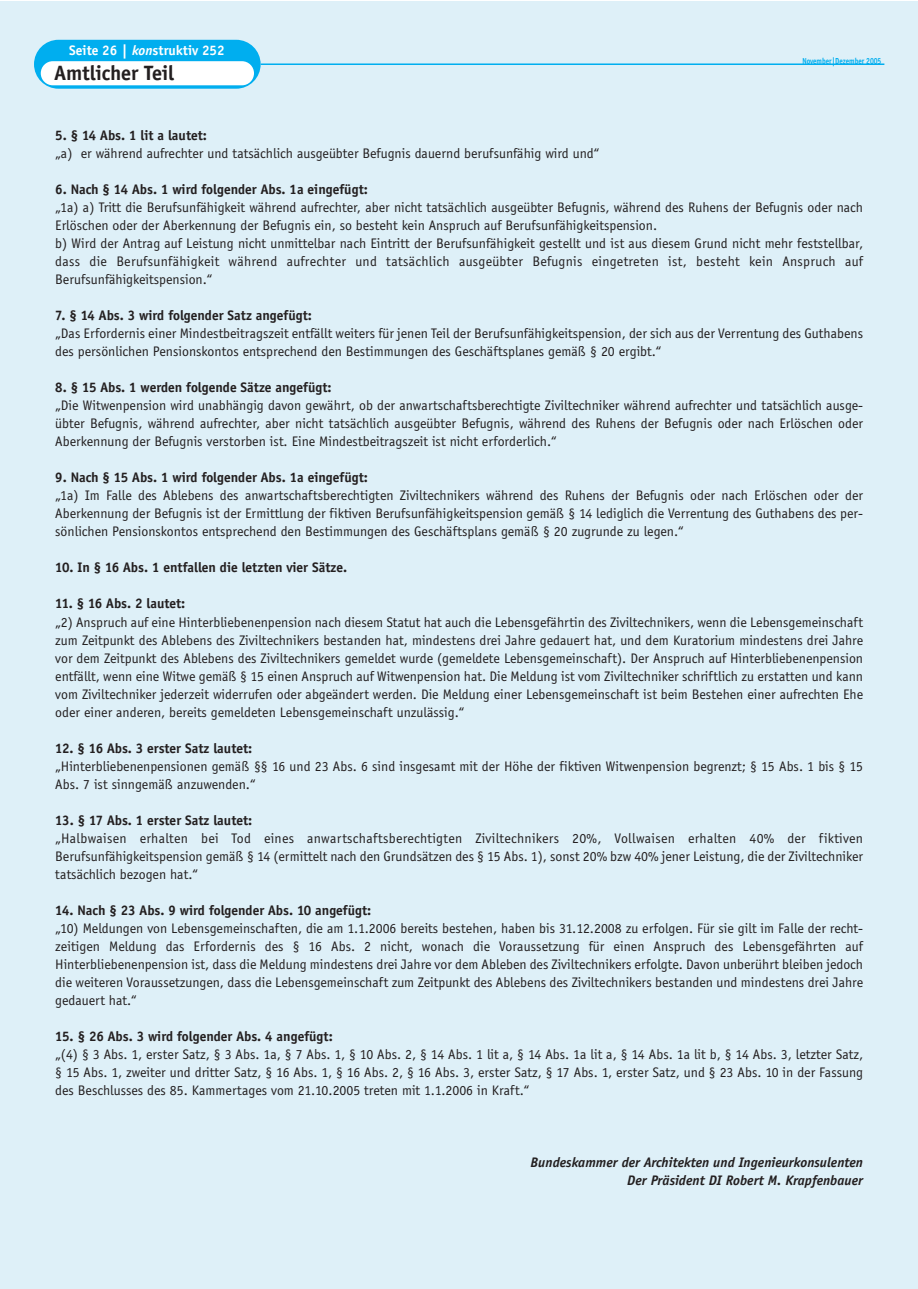
<style>
.page{position:relative;width:918px;height:1289px;background:#fff}
.page>*{position:absolute;margin:0;border:0;box-sizing:border-box;transform-origin:0 0}
.t1{font:700 21.3px "Officina Sans";color:#231f20}
.t2{font:14.25px/18px "Officina Sans";color:#231f20;text-align:justify}
.t3{font:700 14.25px "Officina Sans";color:#231f20}
.t4{font:italic 700 14.25px/18px "Officina Sans";color:#231f20;text-align:right}
.t5{font:700 14.25px "Officina Sans";color:#fff}
.t6{font:700 9px "Officina Sans";color:#00aeef;scale:.81 1}
.s1{font-style:italic}
</style>
<div class="page">
<div style="left:0;top:2px;width:906px;height:1286px;background:#def0f8"></div>
<div style="left:906px;top:2px;width:12px;height:1286px;background:#def0f8"></div>
<div style="left:34px;top:40px;width:227px;height:49px;background:#00aeef;border-radius:24px"></div>
<hr style="left:261px;top:63px;width:623px;height:2px;background:#00aeef">
<div style="left:41px;top:61px;width:213px;height:24px;background:#fff;border-radius:12px"></div>
<p class="t5" style="left:69px;top:44px;width:157px">Seite 26 | <span class="s1">kon</span>struktiv 252</p>
<h1 class="t1" style="left:55px;top:65px;width:121px">Amtlicher Teil</h1>
<p class="t6" style="left:802px;top:57px;width:99px">November|Dezember 2005</p>
<p class="t3" style="left:55px;top:130px;width:153px">5. § 14 Abs. 1 lit a lautet:</p>
<p class="t2" style="left:55px;top:146px;width:546px">„a) er während aufrechter und tatsächlich ausgeübter Befugnis dauernd berufsunfähig wird und“</p>
<p class="t3" style="left:55px;top:184px;width:314px">6. Nach § 14 Abs. 1 wird folgender Abs. 1a eingefügt:</p>
<p class="t2" style="left:55px;top:200px;width:809px;text-align:left">„1a) a) Tritt die Berufsunfähigkeit während aufrechter, aber nicht tatsächlich ausgeübter Befugnis, während des Ruhens der Befugnis oder nach Erlöschen oder der Aberkennung der Befugnis ein, so besteht kein Anspruch auf Berufsunfähigkeitspension.<br>b) Wird der Antrag auf Leistung nicht unmittelbar nach Eintritt der Berufsunfähigkeit gestellt und ist aus diesem Grund nicht mehr feststellbar, dass die Berufsunfähigkeit während aufrechter und tatsächlich ausgeübter Befugnis eingetreten ist, besteht kein Anspruch auf Berufsunfähigkeitspension.“</p>
<p class="t3" style="left:55px;top:310px;width:258px">7. § 14 Abs. 3 wird folgender Satz angefügt:</p>
<p class="t2" style="left:55px;top:326px;width:809px">„Das Erfordernis einer Mindestbeitragszeit entfällt weiters für jenen Teil der Berufsunfähigkeitspension, der sich aus der Verrentung des Guthabens des persönlichen Pensionskontos entsprechend den Bestimmungen des Geschäftsplanes gemäß § 20 ergibt.“</p>
<p class="t3" style="left:55px;top:382px;width:278px">8. § 15 Abs. 1 werden folgende Sätze angefügt:</p>
<p class="t2" style="left:55px;top:398px;width:809px">„Die Witwenpension wird unabhängig davon gewährt, ob der anwartschaftsberechtigte Ziviltechniker während aufrechter und tatsächlich ausge&shy;übter Befugnis, während aufrechter, aber nicht tatsächlich ausgeübter Befugnis, während des Ruhens der Befugnis oder nach Erlöschen oder Aberkennung der Befugnis verstorben ist. Eine Mindestbeitragszeit ist nicht erforderlich.“</p>
<p class="t3" style="left:55px;top:472px;width:314px">9. Nach § 15 Abs. 1 wird folgender Abs. 1a eingefügt:</p>
<p class="t2" style="left:55px;top:488px;width:809px">„1a) Im Falle des Ablebens des anwartschaftsberechtigten Ziviltechnikers während des Ruhens der Befugnis oder nach Erlöschen oder der Aberkennung der Befugnis ist der Ermittlung der fiktiven Berufsunfähigkeitspension gemäß § 14 lediglich die Verrentung des Guthabens des per&shy;sönlichen Pensionskontos entsprechend den Bestimmungen des Geschäftsplans gemäß § 20 zugrunde zu legen.“</p>
<p class="t3" style="left:55px;top:562px;width:293px">10. In § 16 Abs. 1 entfallen die letzten vier Sätze.</p>
<p class="t3" style="left:55px;top:598px;width:132px">11. § 16 Abs. 2 lautet:</p>
<p class="t2" style="left:55px;top:614px;width:809px">„2) Anspruch auf eine Hinterbliebenenpension nach diesem Statut hat auch die Lebensgefährtin des Ziviltechnikers, wenn die Lebensgemeinschaft zum Zeitpunkt des Ablebens des Ziviltechnikers bestanden hat, mindestens drei Jahre gedauert hat, und dem Kuratorium mindestens drei Jahre vor dem Zeitpunkt des Ablebens des Ziviltechnikers gemeldet wurde (gemeldete Lebensgemeinschaft). Der Anspruch auf Hinterbliebenenpension entfällt, wenn eine Witwe gemäß § 15 einen Anspruch auf Witwenpension hat. Die Meldung ist vom Ziviltechniker schriftlich zu erstatten und kann vom Ziviltechniker jederzeit widerrufen oder abgeändert werden. Die Meldung einer Lebensgemeinschaft ist beim Bestehen einer aufrechten Ehe oder einer anderen, bereits gemeldeten Lebensgemeinschaft unzulässig.“</p>
<p class="t3" style="left:55px;top:742px;width:198px">12. § 16 Abs. 3 erster Satz lautet:</p>
<p class="t2" style="left:55px;top:758px;width:809px">„Hinterbliebenenpensionen gemäß §§ 16 und 23 Abs. 6 sind insgesamt mit der Höhe der fiktiven Witwenpension begrenzt; § 15 Abs. 1 bis § 15<br>Abs. 7 ist sinngemäß anzuwenden.“</p>
<p class="t3" style="left:55px;top:814px;width:199px">13. § 17 Abs. 1 erster Satz lautet:</p>
<p class="t2" style="left:55px;top:830px;width:809px">„Halbwaisen erhalten bei Tod eines anwartschaftsberechtigten Ziviltechnikers 20%, Vollwaisen erhalten 40% der fiktiven Berufsunfähigkeitspension gemäß § 14 (ermittelt nach den Grundsätzen des § 15 Abs. 1), sonst 20% bzw 40% jener Leistung, die der Ziviltechniker tatsächlich bezogen hat.“</p>
<p class="t3" style="left:55px;top:904px;width:318px">14. Nach § 23 Abs. 9 wird folgender Abs. 10 angefügt:</p>
<p class="t2" style="left:55px;top:920px;width:809px">„10) Meldungen von Lebensgemeinschaften, die am 1.1.2006 bereits bestehen, haben bis 31.12.2008 zu erfolgen. Für sie gilt im Falle der recht&shy;zeitigen Meldung das Erfordernis des § 16 Abs. 2 nicht, wonach die Voraussetzung für einen Anspruch des Lebensgefährten auf Hinterbliebenenpension ist, dass die Meldung mindestens drei Jahre vor dem Ableben des Ziviltechnikers erfolgte. Davon unberührt bleiben jedoch die weiteren Voraussetzungen, dass die Lebensgemeinschaft zum Zeitpunkt des Ablebens des Ziviltechnikers bestanden und mindestens drei Jahre gedauert hat.“</p>
<p class="t3" style="left:55px;top:1030px;width:279px">15. § 26 Abs. 3 wird folgender Abs. 4 angefügt:</p>
<p class="t2" style="left:55px;top:1046px;width:809px">„(4) § 3 Abs. 1, erster Satz, § 3 Abs. 1a, § 7 Abs. 1, § 10 Abs. 2, § 14 Abs. 1 lit a, § 14 Abs. 1a lit a, § 14 Abs. 1a lit b, § 14 Abs. 3, letzter Satz, § 15 Abs. 1, zweiter und dritter Satz, § 16 Abs. 1, § 16 Abs. 2, § 16 Abs. 3, erster Satz, § 17 Abs. 1, erster Satz, und § 23 Abs. 10 in der Fassung des Beschlusses des 85. Kammertages vom 21.10.2005 treten mit 1.1.2006 in Kraft.“</p>
<p class="t4" style="left:531px;top:1154px;width:334px">Bundeskammer der Architekten und Ingenieurkonsulenten<br>Der Präsident DI Robert M. Krapfenbauer</p>
</div>
